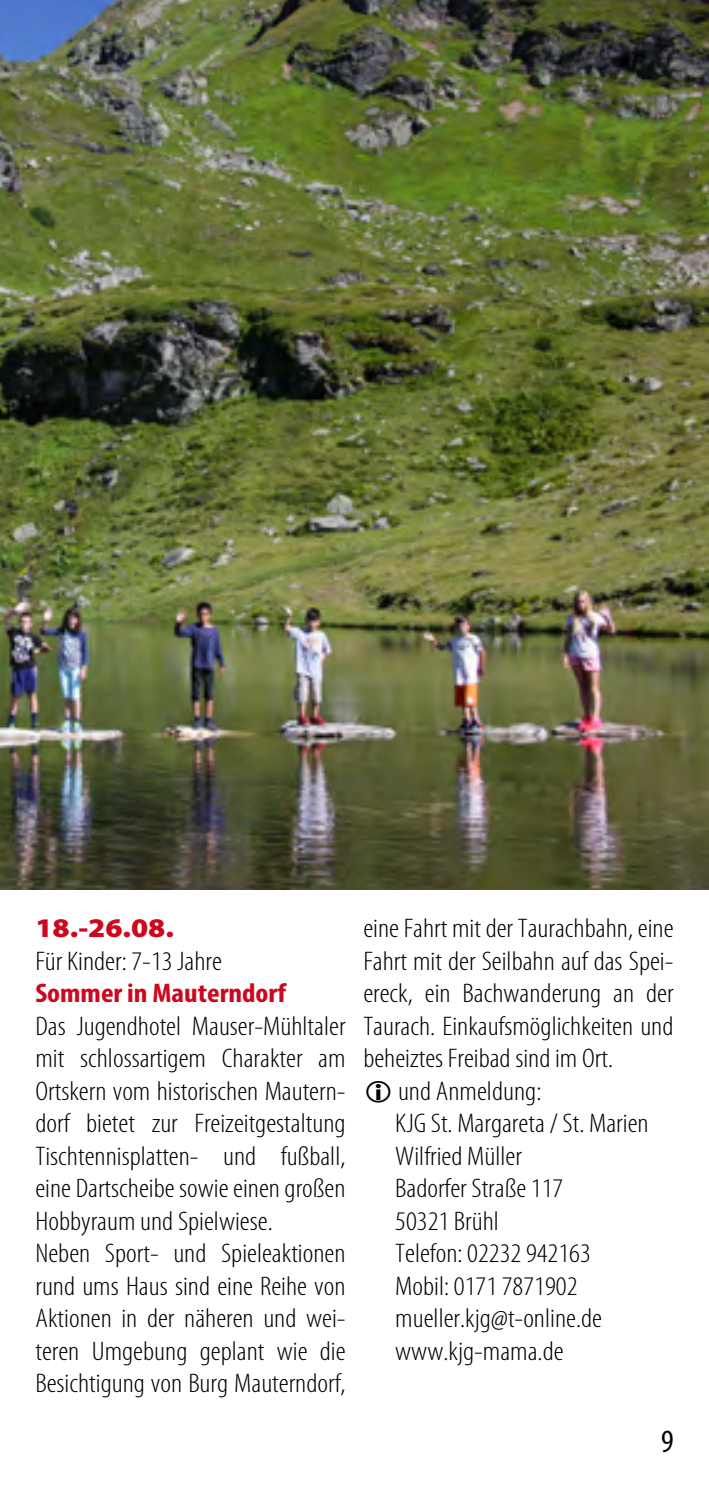
<style>
.page{position:relative;width:709px;height:1489px;background:#fff}
.page>*{position:absolute;margin:0;border:0;box-sizing:border-box;transform-origin:0 0}
.t1{font:condensed 32.5px "Myriad Pro";color:#000}
.t2{font:300 condensed 27px/32.5px "Myriad Pro";color:#000;scale:1.11 1}
.t3{font:700 condensed 27px "Myriad Pro";color:#cd071e;scale:1.11 1}
.t4{font:900 27px "Myriad Pro";color:#cd071e;scale:1.11 1}
</style>
<div class="page">
<img style="left:0;top:0;width:709px;height:889px">
<p class="t4" style="left:35px;top:912px;width:126px">18.-26.08.</p>
<p class="t2" style="left:35px;top:944px;width:170px">Für Kinder: 7-13 Jahre</p>
<p class="t3" style="left:35px;top:976px;width:227px">Sommer in Mauterndorf</p>
<p class="t2" style="left:35px;top:1009px;width:281px">Das Jugendhotel Mauser-Mühltaler mit schlossartigem Charakter am Ortskern vom historischen Mautern&shy;dorf bietet zur Freizeitgestaltung Tischtennisplatten- und fußball, eine Dartscheibe sowie einen großen Hobbyraum und Spielwiese.<br>Neben Sport- und Spieleaktionen rund ums Haus sind eine Reihe von Aktionen in der näheren und wei&shy;teren Umgebung geplant wie die Besichtigung von Burg Mauterndorf,</p>
<p class="t2" style="left:363px;top:911px;width:281px">eine Fahrt mit der Taurachbahn, eine</p>
<p class="t2" style="left:363px;top:944px;width:281px">Fahrt mit der Seilbahn auf das Spei-</p>
<p class="t2" style="left:363px;top:976px;width:281px">ereck, ein Bachwanderung an der</p>
<p class="t2" style="left:363px;top:1009px;width:281px">Taurach. Einkaufsmöglichkeiten und</p>
<p class="t2" style="left:363px;top:1041px;width:226px">beheiztes Freibad sind im Ort.</p>
<p class="t2" style="left:398px;top:1074px;width:131px">und Anmeldung:</p>
<p class="t2" style="left:395px;top:1106px;width:230px">KJG St. Margareta / St. Marien</p>
<p class="t2" style="left:395px;top:1139px;width:116px">Wilfried Müller</p>
<p class="t2" style="left:395px;top:1171px;width:153px">Badorfer Straße 117</p>
<p class="t2" style="left:395px;top:1204px;width:95px">50321 Brühl</p>
<p class="t2" style="left:395px;top:1236px;width:178px">Telefon: 02232 942163</p>
<p class="t2" style="left:395px;top:1269px;width:166px">Mobil: 0171 7871902</p>
<p class="t2" style="left:395px;top:1301px;width:188px">mueller.kjg@t-online.de</p>
<p class="t2" style="left:395px;top:1334px;width:153px">www.kjg-mama.de</p>
<p class="t1" style="left:661px;top:1421px;width:14px">9</p>
</div>
